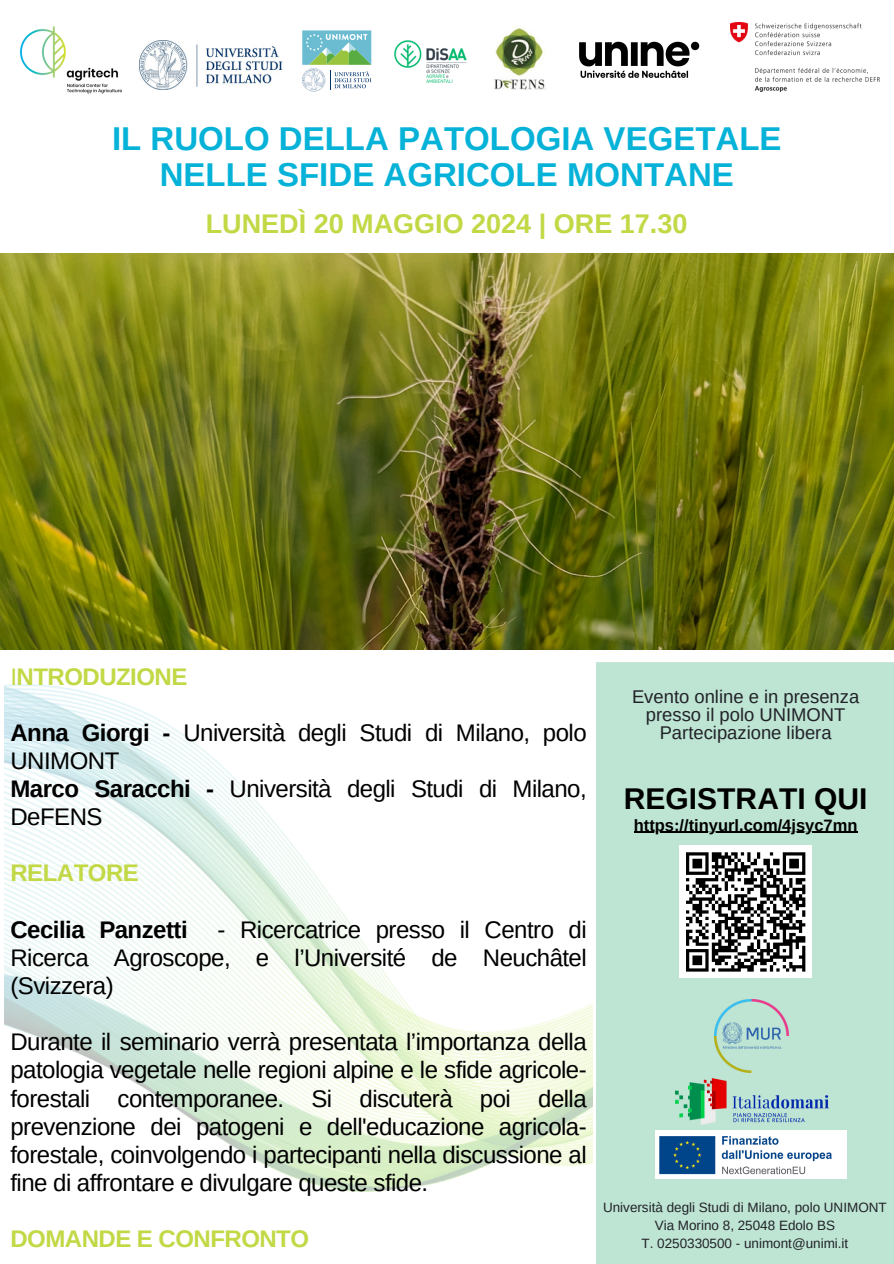
<style>
.page{position:relative;width:894px;height:1264px;background:#fff}
.page>*{position:absolute;margin:0;border:0;box-sizing:border-box;transform-origin:0 0}
.t1{font:700 33px/36px "Arimo";color:#06b2d8;text-align:center}
.t2{font:700 30px "Arimo";color:#000}
.t3{font:700 27px "Arimo";color:#c2d845}
.t4{font:24px/28.2px "Arimo";letter-spacing:-.02em;color:#000;text-align:justify}
.t5{font:700 24px "Arimo";letter-spacing:-.02em;color:#c2d845}
.t6{font:18.45px/18px "Arimo";color:#212228;text-align:center}
.t7{font:700 16.5px "Arimo";color:#000}
.t8{font:13.5px "Arimo";color:#212228}
.s1{font-weight:400}
.s2{font-weight:700}
</style>
<div class="page">
<div style="left:596px;top:662px;width:297px;height:601px;background:#bee4d3"></div>
<img style="left:655px;top:1130px;width:191px;height:48px">
<img style="left:674px;top:1078px;width:153px;height:45px">
<img style="left:714px;top:999px;width:73px;height:73px">
<img style="left:5px;top:684px;width:587px;height:507px">
<img style="left:0;top:254px;width:893px;height:396px">
<svg style="left:302px;top:30px;width:70px;height:62px"></svg>
<img style="left:139px;top:41px;width:144px;height:48px">
<img style="left:19px;top:26px;width:103px;height:68px">
<img style="left:730px;top:23px;width:148px;height:68px">
<img style="left:579px;top:41px;width:121px;height:37px">
<img style="left:494px;top:26px;width:52px;height:63px">
<img style="left:394px;top:40px;width:73px;height:43px">
<hr style="left:633px;top:831px;width:224px;height:2px;background:#000">
<div style="left:679px;top:845px;width:132px;height:133px;background:#fff"></div>
<svg style="left:686px;top:852px;width:120px;height:120px"></svg>
<h4 class="t1" style="left:112px;top:120px;width:671px">IL RUOLO DELLA PATOLOGIA VEGETALE<br>NELLE SFIDE AGRICOLE MONTANE</h4>
<h5 class="t3" style="left:206px;top:208px;width:483px">LUNEDÌ 20 MAGGIO 2024 | ORE 17.30</h5>
<p class="t5" style="left:10px;top:662px;width:178px"><span class="s1">I</span>NTRODUZIONE</p>
<p class="t4" style="left:10px;top:718px;width:577px;text-align:left"><span class="s2">Anna Giorgi -</span> Università degli Studi di Milano, polo<br>UNIMONT<br><span class="s2">Marco Saracchi -</span> Università degli Studi di Milano,<br>DeFENS</p>
<p class="t5" style="left:10px;top:859px;width:130px">RELATORE</p>
<p class="t4" style="left:10px;top:915px;width:577px"><span class="s2">Cecilia Panzetti</span> - Ricercatrice presso il Centro di Ricerca Agroscope, e l’Université de Neuchâtel (Svizzera)</p>
<p class="t4" style="left:10px;top:1027px;width:577px">Durante il seminario verrà presentata l’importanza della patologia vegetale nelle regioni alpine e le sfide agricole&shy;forestali contemporanee. Si discuterà poi della prevenzione dei patogeni e dell'educazione agricola&shy;forestale, coinvolgendo i partecipanti nella discussione al fine di affrontare e divulgare queste sfide.</p>
<p class="t5" style="left:10px;top:1225px;width:300px">DOMANDE E CONFRONTO</p>
<h6 class="t6" style="left:631px;top:687px;width:229px">Evento online e in presenza presso il polo UNIMONT<br>Partecipazione libera</h6>
<h3 class="t2" style="left:623px;top:782px;width:245px">REGISTRATI QUI</h3>
<h5 class="t7" style="left:633px;top:815px;width:225px">https://tinyurl.com/4jsyc7mn</h5>
<h5 class="t8" style="left:603px;top:1199px;width:285px">Università degli Studi di Milano, polo UNIMONT</h5>
<p class="t8" style="left:654px;top:1217px;width:182px">Via Morino 8, 25048 Edolo BS</p>
<p class="t8" style="left:641px;top:1235px;width:208px">T. 0250330500 - unimont@unimi.it</p>
</div>
